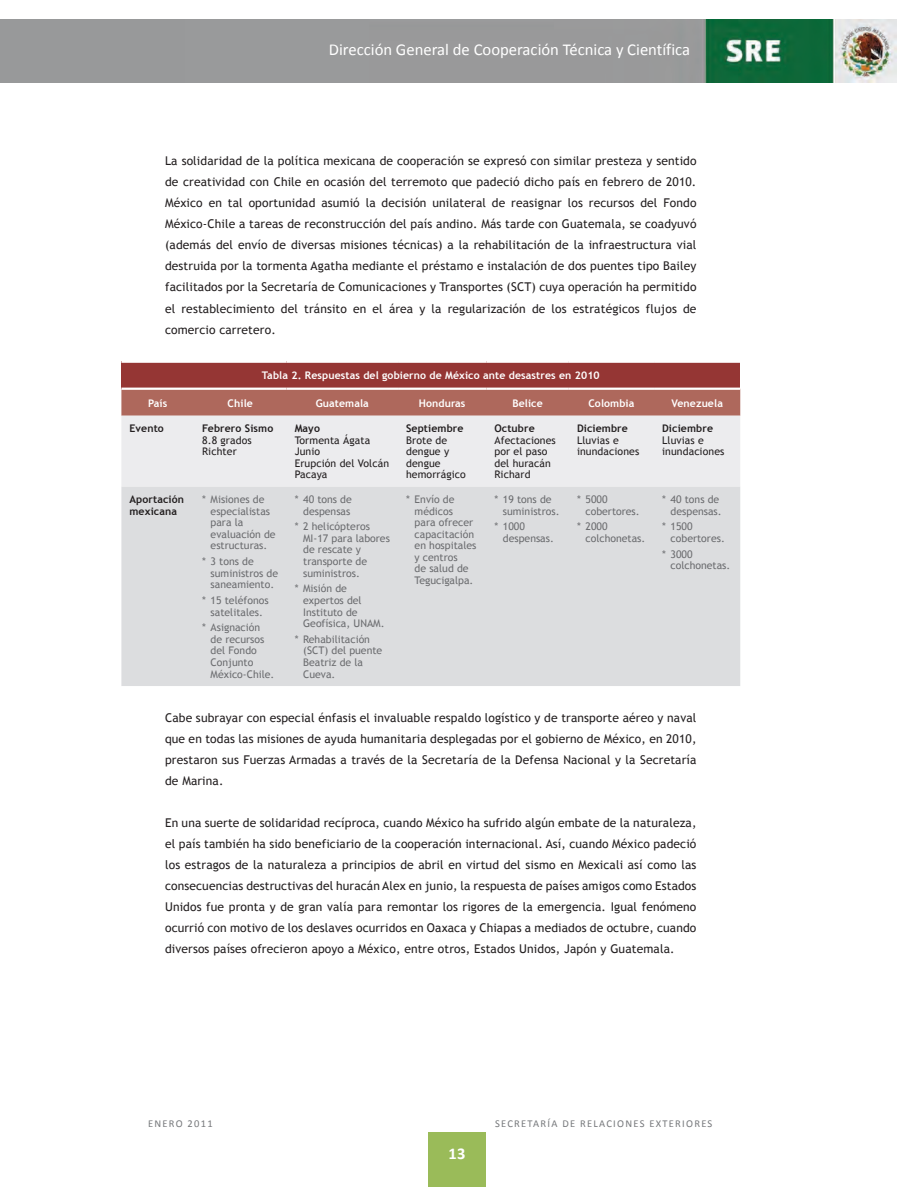
<style>
.page{position:relative;width:917px;height:1187px;background:#fff}
.page>*{position:absolute;margin:0;border:0;box-sizing:border-box;transform-origin:0 0}
.t1{font:16.65px "Calibri";color:#fff}
.t2{font:700 16.5px "Calibri";color:#fff}
.t3{font:12px/21px "Trebuchet MS";letter-spacing:.01em;color:#231f20;text-align:justify}
.t4{font:10.5px/11.6px "Trebuchet MS";color:#6c6d70}
.t5{font:10.5px/11.6px "Trebuchet MS";letter-spacing:.01em;color:#231f20}
.t6{font:700 10.5px "Trebuchet MS";letter-spacing:.01em;color:#fff}
.t7{font:700 10.5px/11.6px "Trebuchet MS";letter-spacing:.01em;color:#231f20}
.t8{font:10.5px "Calibri";letter-spacing:.12em;color:#76787b}
</style>
<div class="page">
<img style="left:1px;top:20px;width:895px;height:63px">
<div style="left:428px;top:1131px;width:57px;height:55px;background:#9abb59"></div>
<div style="left:121px;top:361px;width:619px;height:27px;background:#953634"></div>
<div style="left:121px;top:390px;width:619px;height:25px;background:#ae685c"></div>
<div style="left:121px;top:415px;width:619px;height:71px;background:#ececee"></div>
<div style="left:121px;top:486px;width:619px;height:200px;background:#dcdddf"></div>
<hr style="left:121px;top:360px;width:73px;height:3px;background:#fff">
<hr style="left:194px;top:360px;width:92px;height:3px;background:#fff">
<hr style="left:286px;top:360px;width:112px;height:3px;background:#fff">
<hr style="left:398px;top:360px;width:88px;height:3px;background:#fff">
<hr style="left:486px;top:360px;width:82px;height:3px;background:#fff">
<hr style="left:568px;top:360px;width:85px;height:3px;background:#fff">
<hr style="left:653px;top:360px;width:87px;height:3px;background:#fff">
<hr style="left:121px;top:387px;width:73px;height:3px;background:#fff">
<hr style="left:194px;top:387px;width:92px;height:3px;background:#fff">
<hr style="left:286px;top:387px;width:112px;height:3px;background:#fff">
<hr style="left:398px;top:387px;width:88px;height:3px;background:#fff">
<hr style="left:486px;top:387px;width:82px;height:3px;background:#fff">
<hr style="left:568px;top:387px;width:85px;height:3px;background:#fff">
<hr style="left:653px;top:387px;width:87px;height:3px;background:#fff">
<h1 class="t1" style="left:329px;top:39px;width:363px">Dirección General de Cooperación Técnica y Científica</h1>
<p class="t3" style="left:165px;top:151px;width:533px">La solidaridad de la política mexicana de cooperación se expresó con similar presteza y sentido de creatividad con Chile en ocasión del terremoto que padeció dicho país en febrero de 2010.<br>México en tal oportunidad asumió la decisión unilateral de reasignar los recursos del Fondo México-Chile a tareas de reconstrucción del país andino. Más tarde con Guatemala, se coadyuvó (además del envío de diversas misiones técnicas) a la rehabilitación de la infraestructura vial destruida por la tormenta Agatha mediante el préstamo e instalación de dos puentes tipo Bailey facilitados por la Secretaría de Comunicaciones y Transportes (SCT) cuya operación ha permitido el restablecimiento del tránsito en el área y la regularización de los estratégicos flujos de comercio carretero.</p>
<p class="t6" style="left:262px;top:369px;width:339px">Tabla 2. Respuestas del gobierno de México ante desastres en 2010</p>
<p class="t6" style="left:148px;top:396px;width:21px">País</p>
<p class="t6" style="left:227px;top:396px;width:27px">Chile</p>
<p class="t6" style="left:315px;top:396px;width:55px">Guatemala</p>
<p class="t6" style="left:418px;top:396px;width:48px">Honduras</p>
<p class="t6" style="left:512px;top:396px;width:32px">Belice</p>
<p class="t6" style="left:588px;top:396px;width:47px">Colombia</p>
<p class="t6" style="left:671px;top:396px;width:53px">Venezuela</p>
<p class="t7" style="left:129px;top:422px;width:36px">Evento</p>
<p class="t7" style="left:202px;top:422px;width:73px">Febrero Sismo</p>
<p class="t5" style="left:202px;top:434px;width:51px">8.8 grados<br>Richter</p>
<p class="t7" style="left:406px;top:422px;width:59px">Septiembre</p>
<p class="t5" style="left:406px;top:434px;width:61px">Brote de dengue y dengue hemorrágico</p>
<p class="t7" style="left:494px;top:422px;width:42px">Octubre</p>
<p class="t5" style="left:494px;top:434px;width:63px">Afectaciones por el paso del huracán<br>Richard</p>
<p class="t7" style="left:577px;top:422px;width:52px">Diciembre</p>
<p class="t5" style="left:577px;top:434px;width:64px">Lluvias e inundaciones</p>
<p class="t7" style="left:662px;top:422px;width:52px">Diciembre</p>
<p class="t5" style="left:662px;top:434px;width:64px">Lluvias e inundaciones</p>
<p class="t7" style="left:294px;top:422px;width:27px">Mayo</p>
<p class="t5" style="left:294px;top:434px;width:96px">Tormenta Ágata<br>Junio<br>Erupción del Volcán<br>Pacaya</p>
<p class="t7" style="left:129px;top:493px;width:56px">Aportación mexicana</p>
<p class="t4" style="left:210px;top:493px;width:67px;text-indent:-9px">* Misiones de especialistas para la evaluación de estructuras.</p>
<p class="t4" style="left:210px;top:555px;width:69px;text-indent:-9px">* 3 tons de suministros de saneamiento.</p>
<p class="t4" style="left:202px;top:594px;width:68px;text-align:center">* 15 teléfonos satelitales.</p>
<p class="t4" style="left:210px;top:622px;width:65px;text-indent:-9px">* Asignación<br>de recursos del Fondo<br>Conjunto<br>México-Chile.</p>
<p class="t4" style="left:294px;top:493px;width:59px;text-align:right">* 40 tons de despensas</p>
<p class="t4" style="left:303px;top:521px;width:88px;text-indent:-9px">* 2 helicópteros<br>MI-17 para labores de rescate y transporte de suministros.</p>
<p class="t4" style="left:303px;top:583px;width:83px;text-indent:-9px">* Misión de expertos del<br>Instituto de<br>Geofísica, UNAM.</p>
<p class="t4" style="left:303px;top:633px;width:81px;text-indent:-9px">* Rehabilitación (SCT) del puente<br>Beatriz de la<br>Cueva.</p>
<p class="t4" style="left:414px;top:493px;width:63px;text-indent:-9px">* Envío de médicos para ofrecer capacitación en hospitales y centros<br>de salud de<br>Tegucigalpa.</p>
<p class="t4" style="left:502px;top:493px;width:58px;text-indent:-9px">* 19 tons de suministros.</p>
<p class="t4" style="left:502px;top:521px;width:52px;text-indent:-9px">* 1000 despensas.</p>
<p class="t4" style="left:585px;top:493px;width:56px;text-indent:-9px">* 5000 cobertores.</p>
<p class="t4" style="left:585px;top:521px;width:61px;text-indent:-9px">* 2000 colchonetas.</p>
<p class="t4" style="left:662px;top:493px;width:61px;text-align:right">* 40 tons de despensas.</p>
<p class="t4" style="left:670px;top:521px;width:56px;text-indent:-9px">* 1500 cobertores.</p>
<p class="t4" style="left:670px;top:548px;width:61px;text-indent:-9px">* 3000 colchonetas.</p>
<p class="t3" style="left:165px;top:707px;width:532px">Cabe subrayar con especial énfasis el invaluable respaldo logístico y de transporte aéreo y naval que en todas las misiones de ayuda humanitaria desplegadas por el gobierno de México, en 2010, prestaron sus Fuerzas Armadas a través de la Secretaría de la Defensa Nacional y la Secretaría de Marina.</p>
<p class="t3" style="left:165px;top:812px;width:532px">En una suerte de solidaridad recíproca, cuando México ha sufrido algún embate de la naturaleza, el país también ha sido beneficiario de la cooperación internacional. Así, cuando México padeció los estragos de la naturaleza a principios de abril en virtud del sismo en Mexicali así como las consecuencias destructivas del huracán Alex en junio, la respuesta de países amigos como Estados Unidos fue pronta y de gran valía para remontar los rigores de la emergencia. Igual fenómeno ocurrió con motivo de los deslaves ocurridos en Oaxaca y Chiapas a mediados de octubre, cuando diversos países ofrecieron apoyo a México, entre otros, Estados Unidos, Japón y Guatemala.</p>
<p class="t8" style="left:148px;top:1117px;width:66px">ENERO 2011</p>
<p class="t8" style="left:495px;top:1117px;width:219px">SECRETARÍA DE RELACIONES EXTERIORES</p>
<h2 class="t2" style="left:448px;top:1142px;width:18px">13</h2>
</div>
